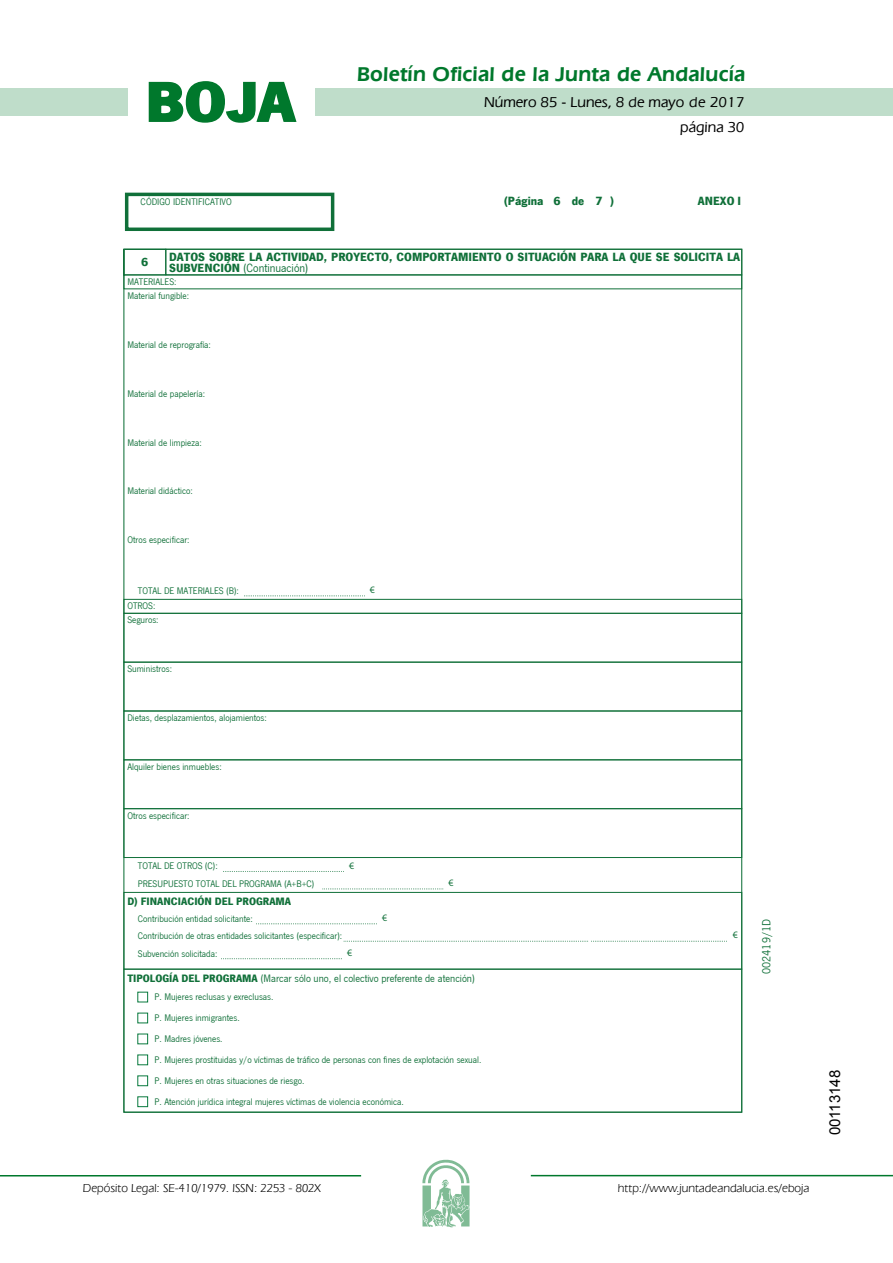
<style>
.page{position:relative;width:893px;height:1263px;background:#fff}
.page>*{position:absolute;margin:0;border:0;box-sizing:border-box;transform-origin:0 0}
.t1{font:700 57.75px "News Got T";color:#00782c;scale:1.14 1}
.t2{font:600 21px "Eras IT Cby BT";letter-spacing:.01em;color:#00782c}
.t3{font:500 15px/24.5px "Eras IT Cby BT";color:#000;text-align:right}
.t4{font:15px "Arial";color:#000}
.t5{font:700 12.3px/11.1px "News Got T";color:#107039}
.t6{font:12.3px "News Got T";color:#107039}
.t7{font:12px "Eras IT Cby BT";color:#000}
.t8{font:11.1px "News Got T";color:#107039}
.t9{font:700 11.1px "News Got T";color:#107039}
.t10{font:9.9px/21px "News Got T";color:#107039}
.t11{font:9.9px "Myriad Pro";color:#107039}
.s1{font-weight:400}
.s2{font-weight:700}
</style>
<div class="page">
<div style="left:315px;top:88px;width:577px;height:28px;background:#bfddca"></div>
<div style="left:0;top:88px;width:128px;height:28px;background:#bfddca"></div>
<hr style="left:0;top:1175px;width:361px;height:2px;background:#00782c">
<svg style="left:422px;top:1159px;width:47px;height:68px"></svg>
<hr style="left:531px;top:1175px;width:361px;height:1px;background:#00782c">
<svg style="left:148px;top:81px;width:149px;height:42px"></svg>
<div style="left:125px;top:193px;width:209px;height:38px;border:3px solid #107039"></div>
<svg style="left:123px;top:248px;width:619px;height:865px"></svg>
<div style="left:165px;top:249px;width:577px;height:26px;border:1px solid #107039"></div>
<svg style="left:244px;top:596px;width:121px;height:1px"></svg>
<div style="left:124px;top:599px;width:618px;height:15px;border:1px solid #107039"></div>
<div style="left:124px;top:613px;width:618px;height:49px;border:1px solid #107039"></div>
<div style="left:124px;top:662px;width:618px;height:49px;border:1px solid #107039"></div>
<div style="left:124px;top:711px;width:618px;height:49px;border:1px solid #107039"></div>
<div style="left:124px;top:808px;width:618px;height:50px;border:1px solid #107039"></div>
<svg style="left:223px;top:871px;width:121px;height:1px"></svg>
<svg style="left:322px;top:889px;width:121px;height:1px"></svg>
<div style="left:124px;top:892px;width:618px;height:77px;border:1px solid #107039"></div>
<svg style="left:256px;top:924px;width:121px;height:1px"></svg>
<svg style="left:344px;top:941px;width:383px;height:1px"></svg>
<svg style="left:221px;top:958px;width:121px;height:1px"></svg>
<div style="left:124px;top:969px;width:618px;height:144px;border:1px solid #107039"></div>
<div style="left:138px;top:992px;width:10px;height:10px;background:#fff"></div>
<div style="left:137px;top:992px;width:11px;height:10px;border:1px solid #097a3e"></div>
<div style="left:138px;top:1013px;width:10px;height:10px;background:#fff"></div>
<div style="left:137px;top:1013px;width:11px;height:10px;border:1px solid #097a3e"></div>
<div style="left:138px;top:1034px;width:10px;height:10px;background:#fff"></div>
<div style="left:137px;top:1034px;width:11px;height:10px;border:1px solid #097a3e"></div>
<div style="left:138px;top:1055px;width:10px;height:10px;background:#fff"></div>
<div style="left:137px;top:1055px;width:11px;height:10px;border:1px solid #097a3e"></div>
<div style="left:138px;top:1076px;width:10px;height:10px;background:#fff"></div>
<div style="left:137px;top:1076px;width:11px;height:10px;border:1px solid #097a3e"></div>
<div style="left:138px;top:1097px;width:10px;height:10px;background:#fff"></div>
<div style="left:137px;top:1097px;width:11px;height:10px;border:1px solid #097a3e"></div>
<h1 class="t1" style="left:145px;top:68px;width:133px">BOJA</h1>
<h2 class="t2" style="left:357px;top:62px;width:390px">Boletín Oficial de la Junta de Andalucía</h2>
<h3 class="t3" style="left:484px;top:90px;width:262px">Número 85 - Lunes, 8 de mayo de 2017 página 30</h3>
<p class="t10" style="left:141px;top:191px;width:93px">CÓDIGO IDENTIFICATIVO</p>
<p class="t5" style="left:504px;top:195px;width:41px">(Página</p>
<p class="t5" style="left:571px;top:195px;width:14px">de</p>
<p class="t5" style="left:610px;top:195px;width:6px">)</p>
<p class="t5" style="left:553px;top:195px;width:9px">6</p>
<p class="t5" style="left:595px;top:195px;width:9px">7</p>
<p class="t5" style="left:698px;top:195px;width:45px">ANEXO I</p>
<p class="t5" style="left:141px;top:256px;width:9px">6</p>
<p class="t5" style="left:169px;top:251px;width:572px">DATOS SOBRE LA ACTIVIDAD, PROYECTO, COMPORTAMIENTO O SITUACIÓN PARA LA QUE SE SOLICITA LA<br>SUBVENCIÓN <span class="s1">(Continuación)</span></p>
<p class="t10" style="left:127px;top:275px;width:63px;line-height:14px">MATERIALES:<br>Material fungible:</p>
<p class="t10" style="left:127px;top:334px;width:85px">Material de reprografía:</p>
<p class="t10" style="left:127px;top:383px;width:79px">Material de papelería:</p>
<p class="t10" style="left:127px;top:432px;width:76px">Material de limpieza:</p>
<p class="t10" style="left:127px;top:481px;width:67px">Material didáctico:</p>
<p class="t10" style="left:127px;top:530px;width:64px">Otros especificar:</p>
<p class="t10" style="left:138px;top:580px;width:103px">TOTAL DE MATERIALES (B):</p>
<p class="t11" style="left:370px;top:584px;width:7px">€</p>
<p class="t10" style="left:127px;top:599px;width:33px;line-height:14px">OTROS:<br>Seguros:</p>
<p class="t10" style="left:127px;top:659px;width:46px">Suministros:</p>
<p class="t10" style="left:127px;top:707px;width:141px">Dietas, desplazamientos, alojamientos:</p>
<p class="t10" style="left:127px;top:756px;width:96px">Alquiler bienes inmuebles:</p>
<p class="t10" style="left:127px;top:805px;width:64px">Otros especificar:</p>
<p class="t10" style="left:138px;top:856px;width:82px">TOTAL DE OTROS (C):</p>
<p class="t11" style="left:349px;top:859px;width:7px">€</p>
<p class="t10" style="left:138px;top:873px;width:178px">PRESUPUESTO TOTAL DEL PROGRAMA (A+B+C)</p>
<p class="t11" style="left:448px;top:877px;width:7px">€</p>
<p class="t9" style="left:127px;top:895px;width:165px">D) FINANCIACIÓN DEL PROGRAMA</p>
<p class="t10" style="left:138px;top:908px;width:116px">Contribución entidad solicitante:</p>
<p class="t11" style="left:382px;top:912px;width:7px">€</p>
<p class="t10" style="left:138px;top:926px;width:206px">Contribución de otras entidades solicitantes (especificar):</p>
<p class="t11" style="left:732px;top:929px;width:7px">€</p>
<p class="t10" style="left:138px;top:943px;width:81px">Subvención solicitada:</p>
<p class="t11" style="left:347px;top:947px;width:7px">€</p>
<p class="t8" style="left:127px;top:972px;width:349px"><span class="s2">TIPOLOGÍA DEL PROGRAMA</span> (Marcar sólo uno, el colectivo preferente de atención)</p>
<p class="t10" style="left:155px;top:987px;width:328px">P. Mujeres reclusas y exreclusas.<br>P. Mujeres inmigrantes.<br>P. Madres jóvenes.<br>P. Mujeres prostituidas y/o víctimas de tráfico de personas con fines de explotación sexual.<br>P. Mujeres en otras situaciones de riesgo.<br>P. Atención jurídica integral mujeres víctimas de violencia económica.</p>
<p class="t6" style="left:759px;top:974px;width:56px;rotate:-90deg">002419/1D</p>
<p class="t7" style="left:83px;top:1181px;width:239px">Depósito Legal: SE-410/1979. ISSN: 2253 - 802X</p>
<p class="t7" style="left:618px;top:1181px;width:193px">http://www.juntadeandalucia.es/eboja</p>
<h3 class="t4" style="left:825px;top:1135px;width:67px;rotate:-90deg">00113148</h3>
</div>
